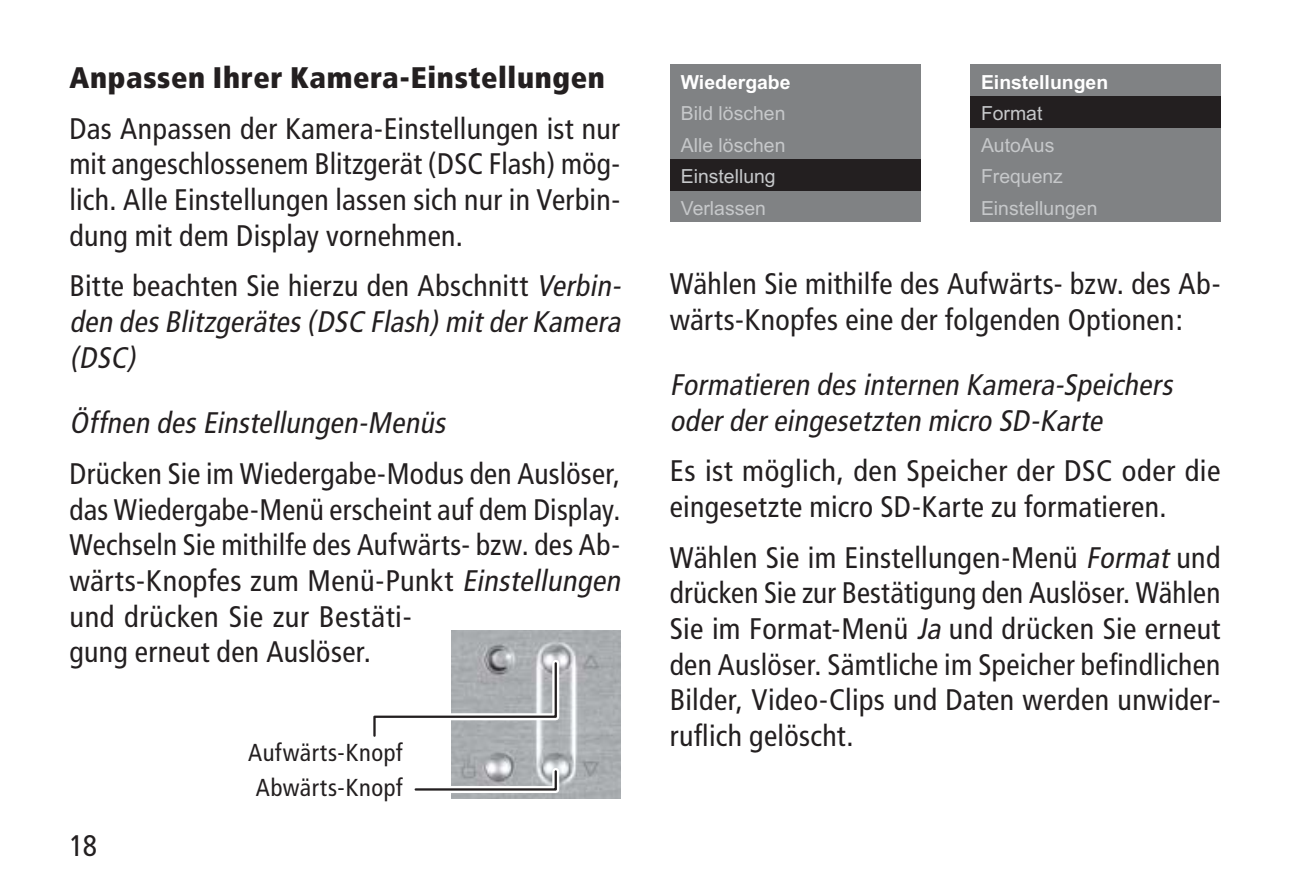
<style>
.page{position:relative;width:1290px;height:893px;background:#fff}
.page>*{position:absolute;margin:0;border:0;box-sizing:border-box;transform-origin:0 0}
.t1{font:condensed 29.75px/35.7px "Frutiger";letter-spacing:.01em;color:#231f20}
.t2{font:italic condensed 29.75px/35.7px "Frutiger";color:#231f20;text-align:justify}
.t3{font:900 condensed 29.75px "Frutiger";letter-spacing:.02em;color:#231f20}
.t4{font:condensed 24.5px/35px "Frutiger";letter-spacing:.015em;color:#231f20;text-align:center}
.t5{font:19.25px/31.5px "Arial";color:#c6c8ca}
.t6{font:700 19.25px "Arial";color:#fff}
.s1{font-style:normal}
.s2{font-style:italic}
</style>
<div class="page">
<div style="left:970px;top:64px;width:250px;height:158px;background:#808284"></div>
<div style="left:970px;top:96px;width:250px;height:32px;background:#231f20"></div>
<div style="left:670px;top:64px;width:250px;height:158px;background:#808284"></div>
<div style="left:670px;top:159px;width:250px;height:32px;background:#231f20"></div>
<img style="left:451px;top:630px;width:169px;height:169px">
<svg style="left:414px;top:764px;width:149px;height:32px"></svg>
<svg style="left:373px;top:656px;width:190px;height:87px"></svg>
<p class="t3" style="left:69px;top:66px;width:537px">Anpassen Ihrer Kamera-Einstellungen</p>
<p class="t1" style="left:69px;top:113px;width:552px;text-align:justify">Das Anpassen der Kamera-Einstellungen ist nur mit angeschlossenem Blitzgerät (DSC Flash) mög&shy;lich. Alle Einstellungen lassen sich nur in Verbin&shy;dung mit dem Display vornehmen.</p>
<p class="t2" style="left:69px;top:271px;width:557px"><span class="s1">Bitte beachten Sie hierzu den Abschnitt</span> Verbin&shy;den des Blitzgerätes (DSC Flash)mitderKamera (DSC)</p>
<p class="t2" style="left:69px;top:407px;width:382px">Öffnen des Einstellungen-Menüs</p>
<p class="t1" style="left:69px;top:458px;width:557px">Drücken Sie im Wiedergabe-Modus den Auslöser, das Wiedergabe-Menü erscheint auf dem Display.<br>Wechseln Sie mithilfe des Aufwärts- bzw. des Ab&shy;wärts-Knopfes zum Menü-Punkt <span class="s2">Einstellungen </span>und drücken Sie zur Bestäti-<br>gung erneut den Auslöser.</p>
<p class="t1" style="left:69px;top:830px;width:29px">18</p>
<p class="t4" style="left:248px;top:737px;width:156px">Aufwärts-Knopf<br>Abwärts-Knopf</p>
<p class="t6" style="left:681px;top:75px;width:111px">Wiedergabe</p>
<p class="t5" style="left:681px;top:100px;width:106px">Bild löschen<br>Alle löschen<br>Einstellung<br>Verlassen</p>
<p class="t6" style="left:981px;top:75px;width:129px">Einstellungen</p>
<p class="t5" style="left:981px;top:100px;width:118px">Format<br>AutoAus<br>Frequenz<br>Einstellungen</p>
<p class="t1" style="left:670px;top:268px;width:552px">Wählen Sie mithilfe des Aufwärts- bzw. des Ab&shy;wärts-Knopfes eine der folgenden Optionen:</p>
<p class="t2" style="left:670px;top:369px;width:509px">Formatieren des internen Kamera-Speichers oder der eingesetzten micro SD-Karte</p>
<p class="t1" style="left:670px;top:455px;width:552px">Es ist möglich, den Speicher der DSC oder die eingesetzte micro SD-Karte zu formatieren.</p>
<p class="t1" style="left:670px;top:542px;width:552px;text-align:justify">Wählen Sie im Einstellungen-Menü <span class="s2">Format</span> und drücken Sie zur Bestätigung den Auslöser. Wählen Sie im Format-Menü <span class="s2">Ja</span> und drücken Sie erneut den Auslöser. Sämtliche im Speicher befindlichen Bilder, Video-Clips und Daten werden unwider&shy;ruflich gelöscht.</p>
</div>
